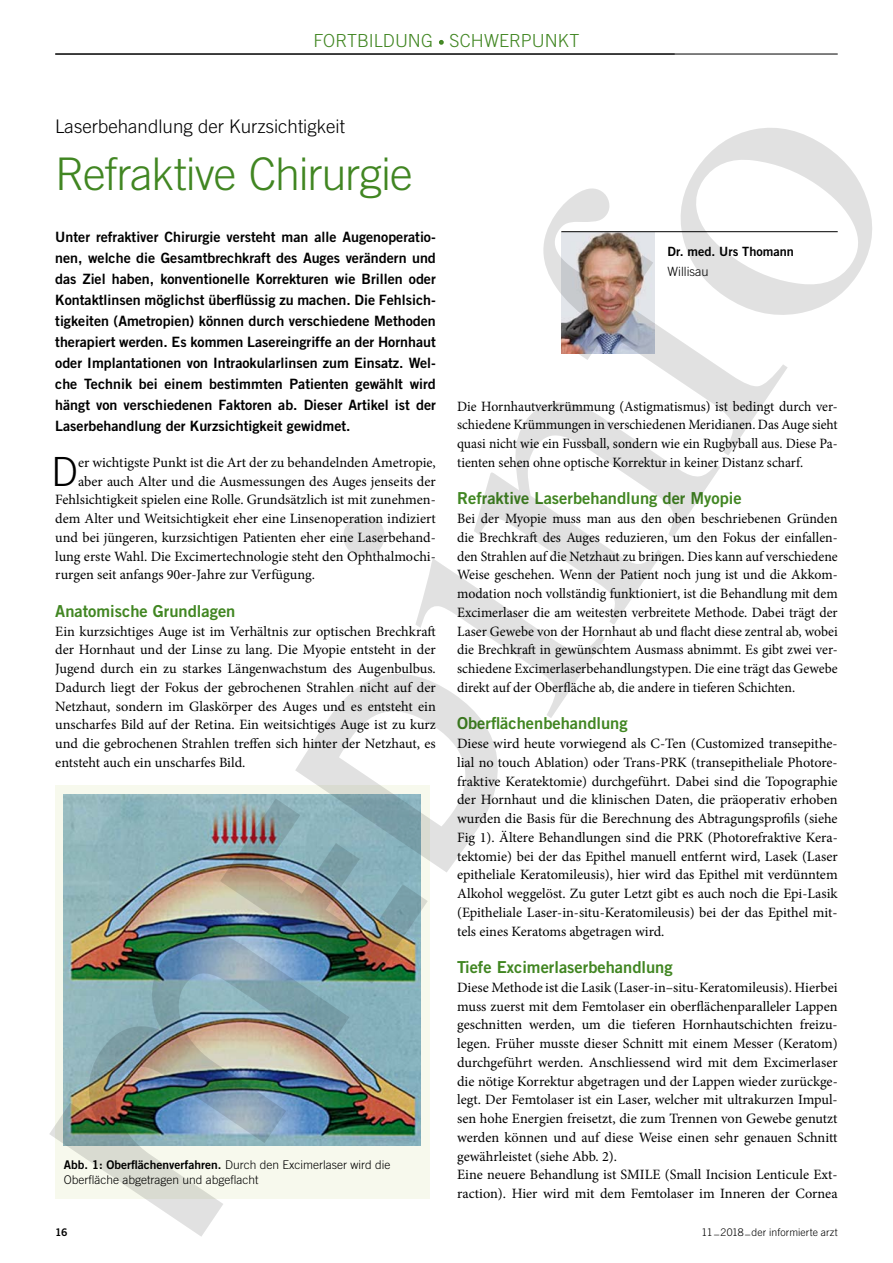
<style>
.page{position:relative;width:893px;height:1263px;background:#fff}
.page>*{position:absolute;margin:0;border:0;box-sizing:border-box;transform-origin:0 0}
.t1{font:300 45px "Trade Gothic LT";color:#418622}
.t2{font:300 40.2px "Trade Gothic LT";color:#000}
.t3{font:300 18.75px "Trade Gothic LT";color:#000}
.t4{font:300 18px "Trade Gothic LT";color:#418622}
.t5{font:16.5px "Trade Gothic LT Bold Two";color:#418622}
.t6{font:14.25px/18.8px "Minion Pro";color:#000;text-align:justify}
.t7{font:14.25px/21px "Trade Gothic LT Bold Two";color:#000;text-align:justify}
.t8{font:14.25px/18.8px "Minion Pro";color:#000;text-align:justify;scale:.96 1}
.t9{font:12.75px "Trade Gothic LT Bold Two";color:#000}
.t10{font:300 12.75px "Trade Gothic LT";color:#000}
.t11{font:12px "Trade Gothic LT Bold Two";color:#000}
.t12{font:300 12px "Trade Gothic LT";color:#000}
.t13{font:300 10.5px "Trade Gothic LT";letter-spacing:-.005em;color:#000}
.t14{font:10.5px "Trade Gothic LT Bold Two";color:#000}
.s1{font-family:"Trade Gothic LT";font-weight:300}
</style>
<div class="page">
<hr style="left:55px;top:54px;width:783px;height:1px;background:#000">
<svg style="left:439px;top:40px;width:5px;height:5px"></svg>
<svg style="left:343px;top:128px;width:529px;height:590px"></svg>
<img style="left:49px;top:658px;width:461px;height:579px">
<p class="t4" style="left:314px;top:30px;width:267px">fortbildung · Schwerpunkt</p>
<h3 class="t3" style="left:55px;top:116px;width:291px">Laserbehandlung der Kurzsichtigkeit</h3>
<h1 class="t1" style="left:55px;top:147px;width:359px">Refraktive Chirurgie</h1>
<p class="t7" style="left:55px;top:226px;width:382px">Unter refraktiver Chirurgie versteht man alle Augenoperatio&shy;nen, welche die Gesamtbrechkraft des Auges verändern und das Ziel haben, konventionelle Korrekturen wie Brillen oder Kontaktlinsen möglichst überflüssig zu machen. Die Fehlsich&shy;tigkeiten (Ametropien) können durch verschiedene Methoden therapiert werden. Es kommen Lasereingriffe an der Hornhaut oder Implantationen von Intraokularlinsen zum Einsatz. Wel&shy;che Technik bei einem bestimmten Patienten gewählt wird hängt von verschiedenen Faktoren ab. Dieser Artikel ist der Laserbehandlung der Kurzsichtigkeit gewidmet.</p>
<h2 class="t2" style="left:51px;top:447px;width:22px">D</h2>
<p class="t6" style="left:78px;top:453px;width:359px">er wichtigste Punkt ist die Art der zu behandelnden Ametropie,</p>
<p class="t6" style="left:78px;top:472px;width:359px">aber auch Alter und die Ausmessungen des Auges jenseits der</p>
<p class="t6" style="left:55px;top:490px;width:382px">Fehlsichtigkeit spielen eine Rolle. Grundsätzlich ist mit zunehmen-</p>
<p class="t6" style="left:55px;top:509px;width:382px">dem Alter und Weitsichtigkeit eher eine Linsenoperation indiziert</p>
<p class="t6" style="left:55px;top:528px;width:382px">und bei jüngeren, kurzsichtigen Patienten eher eine Laserbehand-</p>
<p class="t6" style="left:55px;top:547px;width:382px">lung erste Wahl. Die Excimertechnologie steht den Ophthalmochi-</p>
<p class="t6" style="left:55px;top:565px;width:261px">rurgen seit anfangs 90er-Jahre zur Verfügung.</p>
<p class="t5" style="left:55px;top:601px;width:182px">Anatomische Grundlagen</p>
<p class="t6" style="left:55px;top:622px;width:382px">Ein kurzsichtiges Auge ist im Verhältnis zur optischen Brechkraft der Hornhaut und der Linse zu lang. Die Myopie entsteht in der Jugend durch ein zu starkes Längenwachstum des Augenbulbus.<br>Dadurch liegt der Fokus der gebrochenen Strahlen nicht auf der Netzhaut, sondern im Glaskörper des Auges und es entsteht ein unscharfes Bild auf der Retina. Ein weitsichtiges Auge ist zu kurz und die gebrochenen Strahlen treffen sich hinter der Netzhaut, es entsteht auch ein unscharfes Bild.</p>
<p class="t11" style="left:64px;top:1157px;width:328px">Abb. 1: Oberflächenverfahren. <span class="s1">Durch den Excimerlaser wird die</span></p>
<p class="t12" style="left:64px;top:1172px;width:196px">Oberfläche abgetragen und abgeflacht</p>
<p class="t9" style="left:668px;top:244px;width:128px">Dr. med. Urs Thomann</p>
<p class="t10" style="left:668px;top:264px;width:43px">Willisau</p>
<p class="t8" style="left:457px;top:397px;width:398px">Die Hornhautverkrümmung (Astigmatismus) ist bedingt durch ver&shy;schiedene Krümmungen in verschiedenen Meridianen. Das Auge sieht quasi nicht wie ein Fussball, sondern wie ein Rugbyball aus. Diese Pa&shy;tienten sehen ohne optische Korrektur in keiner Distanz scharf.</p>
<p class="t5" style="left:457px;top:488px;width:286px">Refraktive Laserbehandlung der Myopie</p>
<p class="t6" style="left:457px;top:509px;width:382px">Bei der Myopie muss man aus den oben beschriebenen Gründen die Brechkraft des Auges reduzieren, um den Fokus der einfallen&shy;den Strahlen auf die Netzhaut zu bringen. Dies kann auf verschiedene Weise geschehen. Wenn der Patient noch jung ist und die Akkom&shy;modation noch vollständig funktioniert, ist die Behandlung mit dem Excimerlaser die am weitesten verbreitete Methode. Dabei trägt der Laser Gewebe von der Hornhaut ab und flacht diese zentral ab, wobei die Brechkraft in gewünschtem Ausmass abnimmt. Es gibt zwei ver&shy;schiedene Excimerlaserbehandlungstypen. Die eine trägt das Gewebe direkt auf der Oberfläche ab, die andere in tieferen Schichten.</p>
<p class="t5" style="left:457px;top:713px;width:172px">Oberflächenbehandlung</p>
<p class="t6" style="left:457px;top:734px;width:382px">Diese wird heute vorwiegend als C-Ten (Customized transepithe&shy;lial no touch Ablation) oder Trans-PRK (transepitheliale Photore&shy;fraktive Keratektomie) durchgeführt. Dabei sind die Topographie der Hornhaut und die klinischen Daten, die präoperativ erhoben wurden die Basis für die Berechnung des Abtragungsprofils (siehe Fig 1). Ältere Behandlungen sind die PRK (Photorefraktive Kera&shy;tektomie) bei der das Epithel manuell entfernt wird, Lasek (Laser epitheliale Keratomileusis), hier wird das Epithel mit verdünntem Alkohol weggelöst. Zu guter Letzt gibt es auch noch die Epi-Lasik (Epitheliale Laser-in-situ-Keratomileusis) bei der das Epithel mit&shy;tels eines Keratoms abgetragen wird.</p>
<p class="t5" style="left:457px;top:957px;width:217px">Tiefe Excimerlaserbehandlung</p>
<p class="t6" style="left:457px;top:978px;width:382px;text-align:left">Diese Methode ist die Lasik (Laser-in–situ-Keratomileusis). Hierbei muss zuerst mit dem Femtolaser ein oberflächenparalleler Lappen geschnitten werden, um die tieferen Hornhautschichten freizu&shy;legen. Früher musste dieser Schnitt mit einem Messer (Keratom) durchgeführt werden. Anschliessend wird mit dem Excimerlaser die nötige Korrektur abgetragen und der Lappen wieder zurückge&shy;legt. Der Femtolaser ist ein Laser, welcher mit ultrakurzen Impul&shy;sen hohe Energien freisetzt, die zum Trennen von Gewebe genutzt werden können und auf diese Weise einen sehr genauen Schnitt gewährleistet (siehe Abb. 2).<br>Eine neuere Behandlung ist SMILE (Small Incision Lenticule Ext&shy;raction). Hier wird mit dem Femtolaser im Inneren der Cornea</p>
<p class="t14" style="left:55px;top:1225px;width:14px">16</p>
<p class="t13" style="left:701px;top:1226px;width:138px">11_2018_der informierte arzt</p>
</div>
